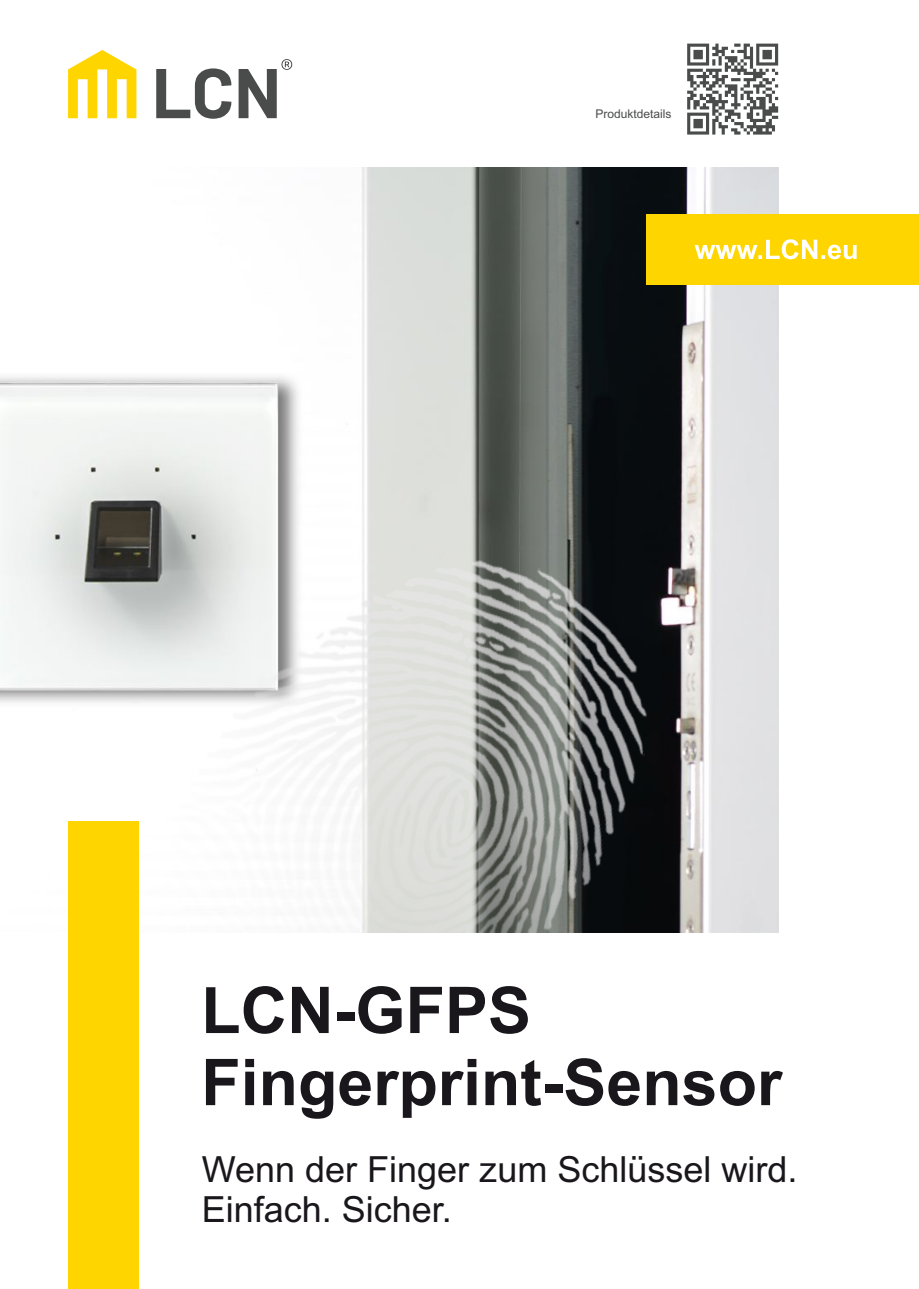
<style>
.page{position:relative;width:919px;height:1289px;background:#fff}
.page>*{position:absolute;margin:0;border:0;box-sizing:border-box;transform-origin:0 0}
.t1{font:700 64.5px/72px "Arial";color:#1a171c}
.t2{font:36px/40.2px "Arial";color:#1a171c}
.t3{font:12px "Arial";color:#4a4b4b}
</style>
<div class="page">
<img style="left:0;top:167px;width:778px;height:765px">
<img style="left:140px;top:498px;width:542px;height:434px">
<div style="left:646px;top:214px;width:272px;height:70px;background:#ffd500"></div>
<svg style="left:694px;top:239px;width:162px;height:20px"></svg>
<svg style="left:68px;top:50px;width:68px;height:68px"></svg>
<svg style="left:156px;top:68px;width:75px;height:51px"></svg>
<svg style="left:238px;top:59px;width:54px;height:59px"></svg>
<div style="left:68px;top:821px;width:71px;height:467px;background:#ffd500"></div>
<svg style="left:687px;top:44px;width:91px;height:91px"></svg>
<p class="t3" style="left:595px;top:109px;width:78px">Produktdetails</p>
<h1 class="t1" style="left:201px;top:980px;width:582px">LCN-GFPS<br>Fingerprint-Sensor</h1>
<p class="t2" style="left:202px;top:1152px;width:597px">Wenn der Finger zum Schlüssel wird.<br>Einfach. Sicher.</p>
</div>
